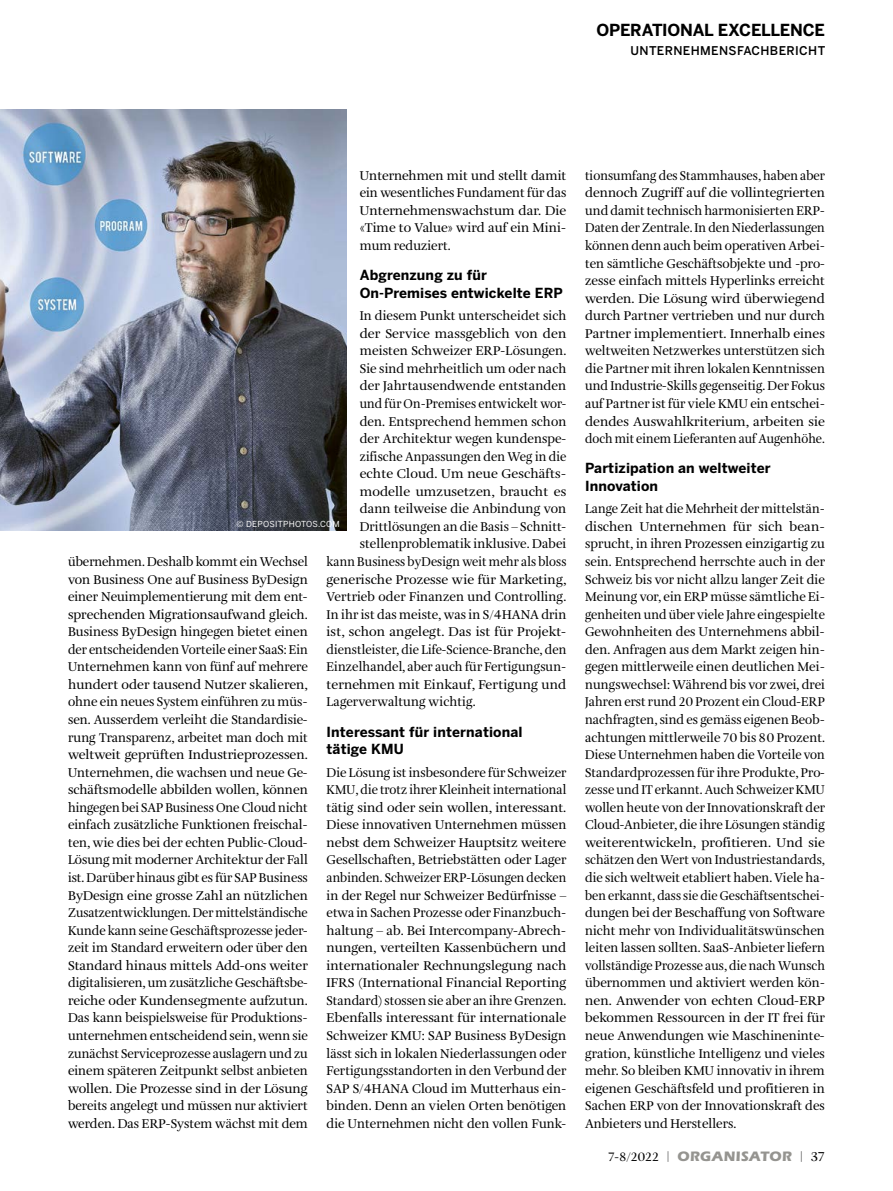
<style>
.page{position:relative;width:893px;height:1191px;background:#fff}
.page>*{position:absolute;margin:0;border:0;box-sizing:border-box;transform-origin:0 0}
.t1{font:700 16.5px "Benton Sans";letter-spacing:-.015em;color:#000}
.t2{font:700 13.8px/17.5px "Benton Sans";letter-spacing:.01em;color:#000}
.t3{font:13.5px "Eras Bold ITC";letter-spacing:.02em;color:#959490}
.t4{font:13.2px/17.5px "Amalia Pro";color:#000;text-align:justify}
.t5{font:13.2px/17.5px "Amalia Pro";color:#000;text-align:justify;scale:.95 1}
.t6{font:13.2px "Amalia Pro";color:#000;scale:.94 1}
.t7{font:13.2px "Amalia Pro";color:#000;scale:.96 1}
.t8{font:500 12px "Benton Sans";letter-spacing:.03em;color:#000}
.t9{font:8.25px "Benton Sans";letter-spacing:.03em;color:#fff}
.s1{font-family:"Amalia Pro";font-size:12.75px;color:#000}
.s2{font-family:"Amalia Pro";color:#000}
</style>
<div class="page">
<img style="left:0;top:109px;width:347px;height:422px">
<p class="t1" style="left:596px;top:21px;width:230px">OPERATIONAL EXCELLENCE</p>
<p class="t8" style="left:630px;top:44px;width:196px">UNTERNEHMENSFACHBERICHT</p>
<p class="t4" style="left:360px;top:167px;width:208px">Unternehmen mit und stellt damit ein wesentliches Fundament für das Unternehmenswachstum dar. Die «Time to Value» wird auf ein Mini&shy;mum reduziert.</p>
<p class="t2" style="left:360px;top:267px;width:205px">Abgrenzung zu für<br>On-Premises entwickelte ERP</p>
<p class="t4" style="left:360px;top:307px;width:208px">In diesem Punkt unterscheidet sich</p>
<p class="t4" style="left:360px;top:325px;width:208px">der Service massgeblich von den</p>
<p class="t4" style="left:360px;top:342px;width:208px">meisten Schweizer ERP-Lösungen.</p>
<p class="t4" style="left:360px;top:360px;width:208px">Sie sind mehrheitlich um oder nach</p>
<p class="t4" style="left:360px;top:378px;width:208px">der Jahrtausendwende entstanden</p>
<p class="t6" style="left:360px;top:395px;width:221px">und für On-Premises entwickelt wor-</p>
<p class="t4" style="left:360px;top:413px;width:208px">den. Entsprechend hemmen schon</p>
<p class="t4" style="left:360px;top:430px;width:208px">der Architektur wegen kundenspe-</p>
<p class="t5" style="left:360px;top:448px;width:219px">zifische Anpassungen den Weg in die</p>
<p class="t4" style="left:360px;top:465px;width:206px">echte Cloud. Um neue Geschäfts-</p>
<p class="t4" style="left:360px;top:483px;width:208px">modelle umzusetzen, braucht es</p>
<p class="t4" style="left:360px;top:500px;width:208px">dann teilweise die Anbindung von</p>
<p class="t4" style="left:360px;top:518px;width:208px">Drittlösungen an die Basis – Schnitt-</p>
<p class="t4" style="left:360px;top:536px;width:208px">stellenproblematik inklusive. Dabei</p>
<p class="t6" style="left:327px;top:553px;width:257px">kann Business byDesign weit mehr als bloss</p>
<p class="t4" style="left:327px;top:571px;width:241px">generische Prozesse wie für Marketing,</p>
<p class="t4" style="left:327px;top:588px;width:241px">Vertrieb oder Finanzen und Controlling.</p>
<p class="t4" style="left:327px;top:606px;width:241px">In ihr ist das meiste, was in S/4HANA drin</p>
<p class="t4" style="left:327px;top:623px;width:241px">ist, schon angelegt. Das ist für Projekt-</p>
<p class="t5" style="left:327px;top:641px;width:254px">dienstleister, die Life-Science-Branche, den</p>
<p class="t7" style="left:327px;top:659px;width:251px">Einzelhandel, aber auch für Fertigungsun-</p>
<p class="t4" style="left:327px;top:676px;width:241px">ternehmen mit Einkauf, Fertigung und</p>
<p class="t4" style="left:327px;top:693px;width:151px">Lagerverwaltung wichtig.</p>
<p class="t2" style="left:327px;top:723px;width:198px">Interessant für international tätige KMU</p>
<p class="t4" style="left:327px;top:764px;width:241px">Die Lösung ist insbesondere für Schweizer KMU, die trotz ihrer Kleinheit international tätig sind oder sein wollen, interessant.<br>Diese innovativen Unternehmen müssen nebst dem Schweizer Hauptsitz weitere Gesellschaften, Betriebstätten oder Lager anbinden. Schweizer ERP-Lösungen decken in der Regel nur Schweizer Bedürfnisse – etwa in Sachen Prozesse oder Finanzbuch&shy;haltung – ab. Bei Intercompany-Abrech&shy;nungen, verteilten Kassenbüchern und internationaler Rechnungslegung nach IFRS (International Financial Reporting Standard) stossen sie aber an ihre Grenzen.<br>Ebenfalls interessant für internationale Schweizer KMU: SAP Business ByDesign lässt sich in lokalen Niederlassungen oder Fertigungsstandorten in den Verbund der SAP S/4HANA Cloud im Mutterhaus ein&shy;binden. Denn an vielen Orten benötigen die Unternehmen nicht den vollen Funk-</p>
<p class="t9" style="left:236px;top:519px;width:105px">© DEPOSITPHOTOS.COM</p>
<p class="t4" style="left:68px;top:553px;width:241px">übernehmen. Deshalb kommt ein Wechsel von Business One auf Business ByDesign einer Neuimplementierung mit dem ent&shy;sprechenden Migrationsaufwand gleich.<br>Business ByDesign hingegen bietet einen der entscheidenden Vorteile einer SaaS: Ein Unternehmen kann von fünf auf mehrere hundert oder tausend Nutzer skalieren, ohne ein neues System einführen zu müs&shy;sen. Ausserdem verleiht die Standardisie&shy;rung Transparenz, arbeitet man doch mit weltweit geprüften Industrieprozessen.<br>Unternehmen, die wachsen und neue Ge&shy;schäftsmodelle abbilden wollen, können hingegen bei SAP Business One Cloud nicht einfach zusätzliche Funktionen freischal&shy;ten, wie dies bei der echten Public-Cloud-Lösung mit moderner Architektur der Fall ist. Darüber hinaus gibt es für SAP Business ByDesign eine grosse Zahl an nützlichen Zusatzentwicklungen. Der mittelständische Kunde kann seine Geschäftsprozesse jeder&shy;zeit im Standard erweitern oder über den Standard hinaus mittels Add-ons weiter digitalisieren, um zusätzliche Geschäftsbe&shy;reiche oder Kundensegmente aufzutun.<br>Das kann beispielsweise für Produktions&shy;unternehmen entscheidend sein, wenn sie zunächst Serviceprozesse auslagern und zu einem späteren Zeitpunkt selbst anbieten wollen. Die Prozesse sind in der Lösung bereits angelegt und müssen nur aktiviert werden. Das ERP-System wächst mit dem</p>
<p class="t5" style="left:585px;top:167px;width:254px">tionsumfang des Stammhauses, haben aber dennoch Zugriff auf die vollintegrierten und damit technisch harmonisierten ERP-Daten der Zentrale. In den Niederlassungen können denn auch beim operativen Arbei&shy;ten sämtliche Geschäftsobjekte und -pro&shy;zesse einfach mittels Hyperlinks erreicht werden. Die Lösung wird überwiegend durch Partner vertrieben und nur durch Partner implementiert. Innerhalb eines weltweiten Netzwerkes unterstützen sich die Partner mit ihren lokalen Kenntnissen und Industrie-Skills gegenseitig. Der Fokus auf Partner ist für viele KMU ein entschei&shy;dendes Auswahlkriterium, arbeiten sie doch mit einem Lieferanten auf Augenhöhe.</p>
<p class="t2" style="left:585px;top:460px;width:187px">Partizipation an weltweiter<br>Innovation</p>
<p class="t5" style="left:585px;top:500px;width:254px;text-align:left">Lange Zeit hat die Mehrheit der mittelstän&shy;dischen Unternehmen für sich bean&shy;sprucht, in ihren Prozessen einzigartig zu sein. Entsprechend herrschte auch in der Schweiz bis vor nicht allzu langer Zeit die Meinung vor, ein ERP müsse sämtliche Ei&shy;genheiten und über viele Jahre eingespielte Gewohnheiten des Unternehmens abbil&shy;den. Anfragen aus dem Markt zeigen hin&shy;gegen mittlerweile einen deutlichen Mei&shy;nungswechsel: Während bis vor zwei, drei Jahren erst rund 20 Prozent ein Cloud-ERP nachfragten, sind es gemäss eigenen Beob&shy;achtungen mittlerweile 70 bis 80 Prozent.<br>Diese Unternehmen haben die Vorteile von Standardprozessen für ihre Produkte, Pro&shy;zesse und IT erkannt. Auch Schweizer KMU wollen heute von der Innovationskraft der Cloud-Anbieter, die ihre Lösungen ständig weiterentwickeln, profitieren. Und sie schätzen den Wert von Industriestandards, die sich weltweit etabliert haben. Viele ha&shy;ben erkannt, dass sie die Geschäftsentschei&shy;dungen bei der Beschaffung von Software nicht mehr von Individualitätswünschen leiten lassen sollten. SaaS-Anbieter liefern vollständige Prozesse aus, die nach Wunsch übernommen und aktiviert werden kön&shy;nen. Anwender von echten Cloud-ERP bekommen Ressourcen in der IT frei für neue Anwendungen wie Maschineninte&shy;gration, künstliche Intelligenz und vieles mehr. So bleiben KMU innovativ in ihrem eigenen Geschäftsfeld und profitieren in Sachen ERP von der Innovationskraft des Anbieters und Herstellers.</p>
<p class="t3" style="left:608px;top:1148px;width:218px"><span class="s1">7-8/2022 |</span> ORGANISATOR <span class="s1">|</span> <span class="s2">37</span></p>
</div>
